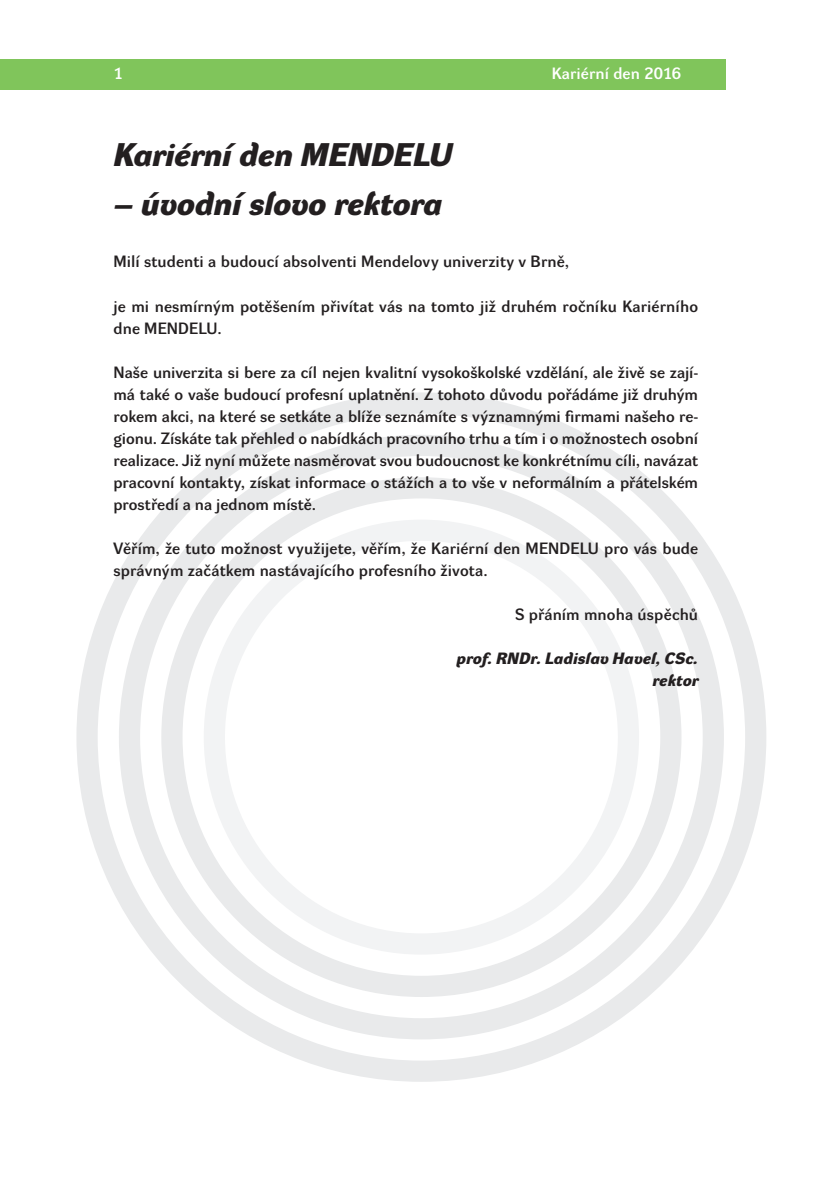
<style>
.page{position:relative;width:840px;height:1191px;background:#fff}
.page>*{position:absolute;margin:0;border:0;box-sizing:border-box;transform-origin:0 0}
.seznam{font:italic 700 32px "Dyna Grotesk DE";color:#231f20}
.sazba{font:16px/22px "Dyna Grotesk DE";letter-spacing:.01em;color:#231f20}
.sazba-2{font:italic 700 16px "Dyna Grotesk DE";letter-spacing:.015em;color:#231f20}
.záhlaví{font:16px "Dyna Grotesk DE";letter-spacing:.005em;color:#fff}
</style>
<div class="page">
<div style="left:0;top:60px;width:726px;height:30px;background:#80c55b"></div>
<svg style="left:76px;top:392px;width:690px;height:689px"></svg>
<p class="záhlaví" style="left:113px;top:64px;width:11px">1</p>
<p class="záhlaví" style="left:551px;top:64px;width:131px">Kariérní den 2016</p>
<p class="seznam" style="left:113px;top:136px;width:339px">Kariérní den MENDELU</p>
<p class="seznam" style="left:113px;top:186px;width:330px">– úvodní slovo rektora</p>
<p class="sazba" style="left:113px;top:252px;width:457px">Milí studenti a budoucí absolventi Mendelovy univerzity v Brně,</p>
<p class="sazba" style="left:113px;top:296px;width:585px">je mi nesmírným potěšením přivítat vás na tomto již druhém ročníku Kariérního dne MENDELU.</p>
<p class="sazba" style="left:113px;top:362px;width:585px;text-align:justify">Naše univerzita si bere za cíl nejen kvalitní vysokoškolské vzdělání, ale živě se zají&shy;má také o vaše budoucí profesní uplatnění. Z tohoto důvodu pořádáme již druhým rokem akci, na které se setkáte a blíže seznámíte s významnými firmami našeho re&shy;gionu. Získáte tak přehled o nabídkách pracovního trhu a tím i o možnostech osobní realizace. Již nyní můžete nasměrovat svou budoucnost ke konkrétnímu cíli, navázat pracovní kontakty, získat informace o stážích a to vše v neformálním a přátelském prostředí a na jednom místě.</p>
<p class="sazba" style="left:113px;top:538px;width:585px">Věřím, že tuto možnost využijete, věřím, že Kariérní den MENDELU pro vás bude správným začátkem nastávajícího profesního života.</p>
<p class="sazba" style="left:514px;top:604px;width:184px">S přáním mnoha úspěchů</p>
<p class="sazba-2" style="left:456px;top:649px;width:243px">prof. RNDr. Ladislav Havel, CSc.</p>
<p class="sazba-2" style="left:652px;top:671px;width:47px">rektor</p>
</div>
